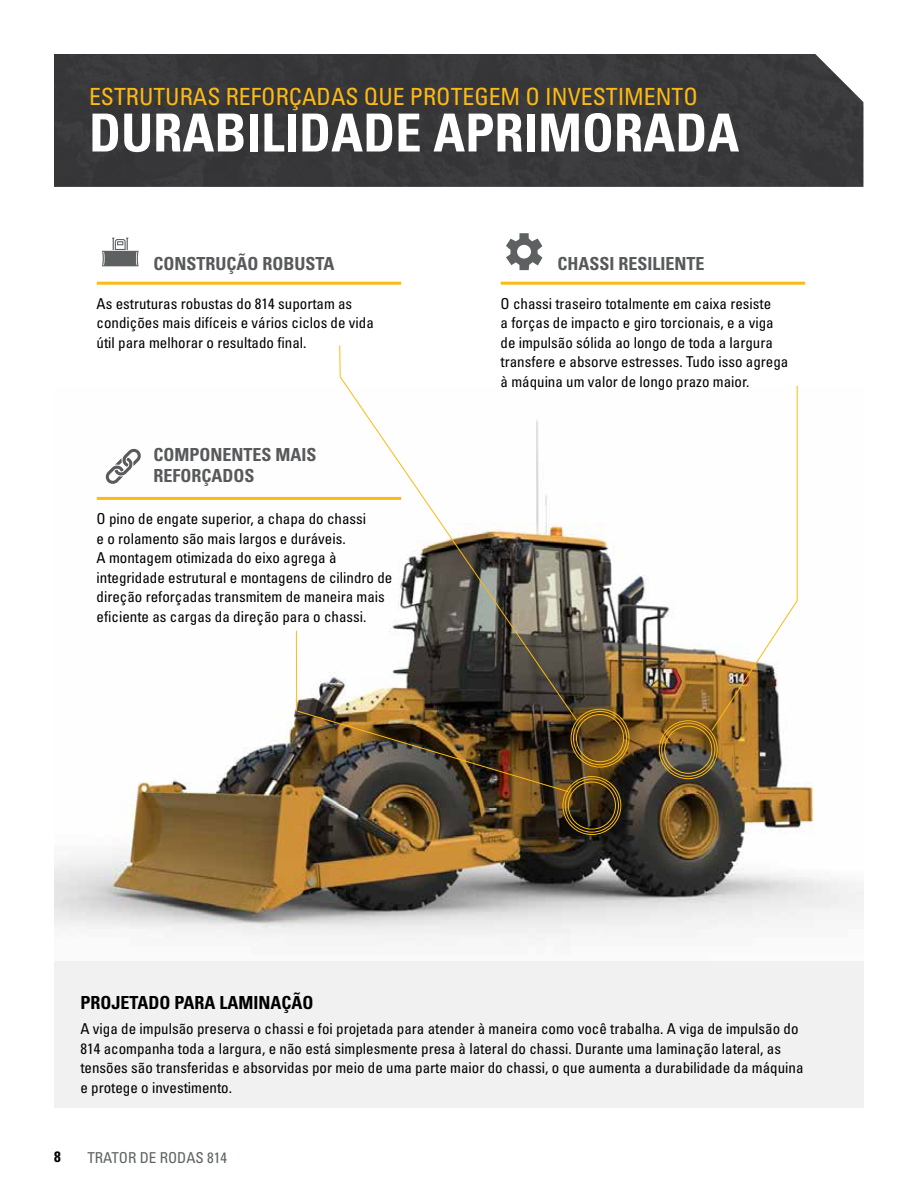
<style>
.page{position:relative;width:918px;height:1188px;background:#fff}
.page>*{position:absolute;margin:0;border:0;box-sizing:border-box;transform-origin:0 0}
.Headline_large_white{font:700 condensed 52.5px "Univers LT Std";color:#fff}
.Subhead_small_yellow{font:condensed 23.7px "Univers LTCYR 57";color:#fdba12}
.Subhead_small_gray{font:700 condensed 18px/21.6px "Univers LT Std";color:#58595b}
.Headline_small_black{font:700 condensed 18px "Univers LT Std";color:#000}
.Body_copy{font:condensed 15px/19.5px "Univers LTCYR 57";color:#000}
.t1{font:condensed 15px "Univers LTCYR 57";color:#5e6263}
.t2{font:700 condensed 15px "Univers LT Std";color:#000}
</style>
<div class="page">
<img style="left:54px;top:496px;width:810px;height:445px">
<div style="left:54px;top:961px;width:810px;height:147px;background:#f1f1f2"></div>
<svg style="left:105px;top:448px;width:36px;height:36px"></svg>
<div style="left:571px;top:709px;width:58px;height:58px;border:1px solid #fdba12;border-radius:50%"></div>
<div style="left:573px;top:711px;width:54px;height:54px;border:1px solid #fdba12;border-radius:50%"></div>
<div style="left:576px;top:714px;width:48px;height:48px;border:1px solid #fdba12;border-radius:50%"></div>
<svg style="left:339px;top:345px;width:238px;height:376px"></svg>
<div style="left:659px;top:720px;width:59px;height:59px;border:1px solid #fdba12;border-radius:50%"></div>
<div style="left:661px;top:723px;width:54px;height:54px;border:1px solid #fdba12;border-radius:50%"></div>
<div style="left:664px;top:726px;width:48px;height:48px;border:1px solid #fdba12;border-radius:50%"></div>
<svg style="left:711px;top:385px;width:87px;height:346px"></svg>
<hr style="left:97px;top:282px;width:304px;height:3px;background:#fdba12">
<hr style="left:501px;top:282px;width:304px;height:3px;background:#fdba12">
<hr style="left:97px;top:497px;width:304px;height:3px;background:#fdba12">
<svg style="left:102px;top:238px;width:37px;height:28px"></svg>
<svg style="left:506px;top:233px;width:36px;height:37px"></svg>
<div style="left:563px;top:776px;width:58px;height:59px;border:1px solid #fdba12;border-radius:50%"></div>
<div style="left:565px;top:779px;width:54px;height:54px;border:1px solid #fdba12;border-radius:50%"></div>
<div style="left:568px;top:782px;width:48px;height:48px;border:1px solid #fdba12;border-radius:50%"></div>
<img style="left:297px;top:710px;width:272px;height:83px">
<hr style="left:296px;top:631px;width:1px;height:80px;background:#fdba12">
<div style="left:54px;top:54px;width:809px;height:133px;background:#383739"></div>
<p class="Subhead_small_yellow" style="left:89px;top:82px;width:610px">ESTRUTURAS REFORÇADAS QUE PROTEGEM O INVESTIMENTO</p>
<p class="Headline_large_white" style="left:89px;top:101px;width:652px">DURABILIDADE APRIMORADA</p>
<p class="Subhead_small_gray" style="left:154px;top:253px;width:182px">CONSTRUÇÃO ROBUSTA</p>
<p class="Body_copy" style="left:97px;top:293px;width:279px">As estruturas robustas do 814 suportam as condições mais difíceis e vários ciclos de vida útil para melhorar o resultado final.</p>
<p class="Subhead_small_gray" style="left:154px;top:443px;width:165px">COMPONENTES MAIS<br>REFORÇADOS</p>
<p class="Body_copy" style="left:97px;top:509px;width:297px">O pino de engate superior, a chapa do chassi<br>e o rolamento são mais largos e duráveis.<br>A montagem otimizada do eixo agrega à integridade estrutural e montagens de cilindro de direção reforçadas transmitem de maneira mais eficiente as cargas da direção para o chassi.</p>
<p class="Subhead_small_gray" style="left:557px;top:253px;width:149px">CHASSI RESILIENTE</p>
<p class="Body_copy" style="left:501px;top:293px;width:289px">O chassi traseiro totalmente em caixa resiste<br>a forças de impacto e giro torcionais, e a viga de impulsão sólida ao longo de toda a largura transfere e absorve estresses. Tudo isso agrega à máquina um valor de longo prazo maior.</p>
<p class="Headline_small_black" style="left:80px;top:992px;width:235px">PROJETADO PARA LAMINAÇÃO</p>
<p class="Body_copy" style="left:80px;top:1019px;width:725px">A viga de impulsão preserva o chassi e foi projetada para atender à maneira como você trabalha. A viga de impulsão do 814 acompanha toda a largura, e não está simplesmente presa à lateral do chassi. Durante uma laminação lateral, as tensões são transferidas e absorvidas por meio de uma parte maior do chassi, o que aumenta a durabilidade da máquina e protege o investimento.</p>
<p class="t2" style="left:54px;top:1147px;width:8px">8</p>
<p class="t1" style="left:87px;top:1148px;width:141px">TRATOR DE RODAS 814</p>
</div>
